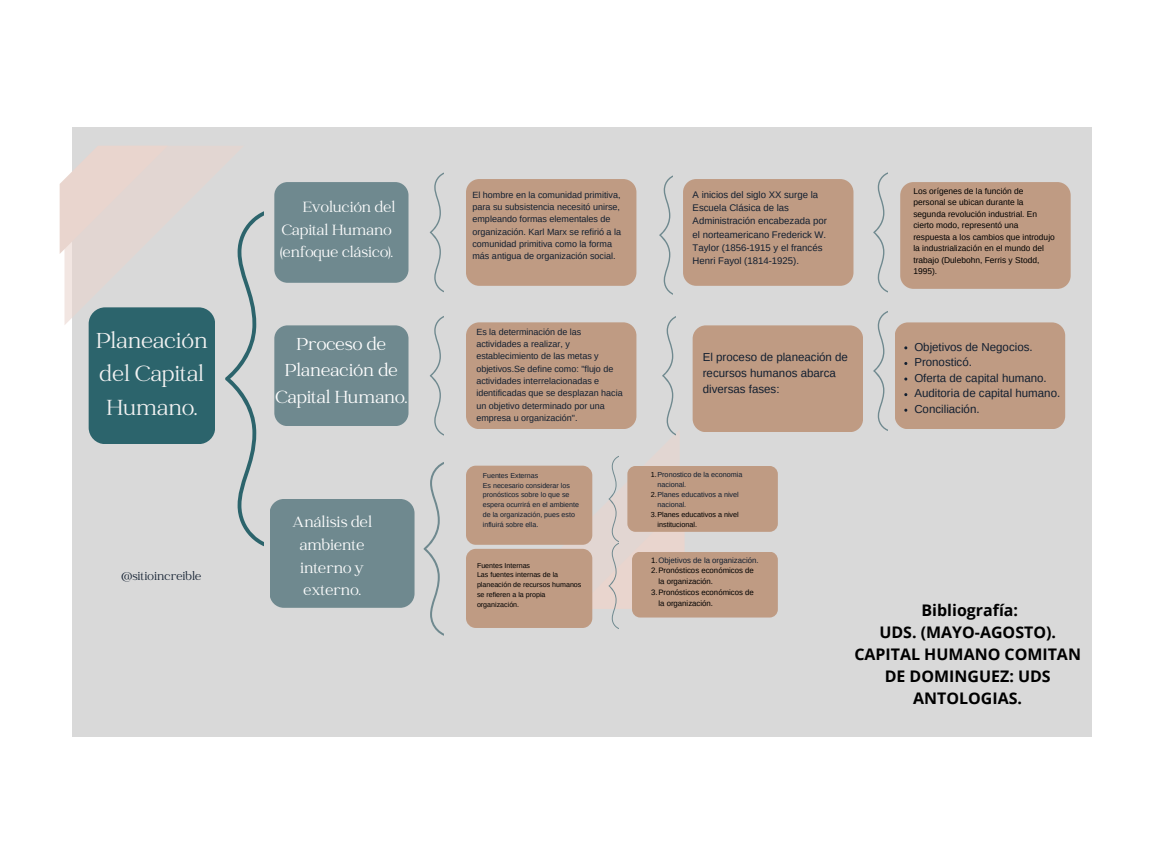
<style>
.page{position:relative;width:1152px;height:864px;background:#fff}
.page>*{position:absolute;margin:0;border:0;box-sizing:border-box;transform-origin:0 0}
.t1{font:24px/33.6px "Catchy Mager";color:#f2f2f2}
.t2{font:19.2px/26.4px "Catchy Mager";color:#fff;text-align:center}
.t3{font:16.5px/22.6px "Catchy Mager";color:#fff;text-align:center}
.t4{font:16.2px/22.4px "Catchy Mager";color:#fff}
.t5{font:700 16.05px/22px "Open Sans";color:#000;text-align:center}
.t6{font:12.75px "Catchy Mager";color:#121f30}
.t7{font:12px/16.8px "Catchy Mager";color:#121f30}
.t8{font:11.55px/15.9px "Arimo";color:#121f30}
.t9{font:9.6px/13.2px "Arimo";color:#121f30}
.t10{font:9px/12.3px "Arimo";color:#121f30}
.t11{font:8.4px/11.6px "Arimo";color:#000}
.t12{font:7.8px/10.8px "Arimo";color:#000}
.t13{font:7.8px "Arimo";color:#121f30}
.t14{font:7.2px/9.9px "Arimo";color:#121f30}
.t15{font:7.2px/9.9px "Arimo";color:#000}
.t16{font:7.05px/9.8px "Arimo";color:#121f30}
.t17{font:7.05px/9.8px "Arimo";color:#000}
.s1{color:#000}
</style>
<div class="page">
<div style="left:72px;top:127px;width:1020px;height:610px;background:#d9d9d9"></div>
<div style="left:270px;top:499px;width:145px;height:109px;background:#6f898f;border-radius:14px"></div>
<svg style="left:430px;top:172px;width:14px;height:121px"></svg>
<svg style="left:430px;top:316px;width:14px;height:120px"></svg>
<svg style="left:424px;top:462px;width:19px;height:174px"></svg>
<div style="left:466px;top:466px;width:126px;height:79px;background:#bf9b83;border-radius:10px"></div>
<div style="left:274px;top:325px;width:135px;height:101px;background:#6f898f;border-radius:13px"></div>
<div style="left:274px;top:182px;width:135px;height:101px;background:#6f898f;border-radius:13px"></div>
<div style="left:466px;top:322px;width:170px;height:107px;background:#bf9b83;border-radius:13px"></div>
<div style="left:466px;top:179px;width:170px;height:107px;background:#bf9b83;border-radius:13px"></div>
<svg style="left:60px;top:146px;width:203px;height:400px"></svg>
<div style="left:683px;top:179px;width:170px;height:107px;background:#bf9b83;border-radius:13px"></div>
<div style="left:693px;top:325px;width:170px;height:107px;background:#bf9b83;border-radius:13px"></div>
<svg style="left:659px;top:175px;width:14px;height:120px"></svg>
<div style="left:900px;top:182px;width:171px;height:107px;background:#bf9b83;border-radius:13px"></div>
<svg style="left:873px;top:173px;width:14px;height:119px"></svg>
<svg style="left:873px;top:311px;width:14px;height:120px"></svg>
<div style="left:895px;top:322px;width:170px;height:107px;background:#bf9b83;border-radius:13px"></div>
<div style="left:466px;top:549px;width:126px;height:79px;background:#bf9b83;border-radius:10px"></div>
<svg style="left:500px;top:316px;width:184px;height:313px"></svg>
<div style="left:627px;top:466px;width:151px;height:66px;background:#bf9b83;border-radius:8px"></div>
<div style="left:632px;top:552px;width:146px;height:66px;background:#bf9b83;border-radius:8px"></div>
<p class="t1" style="left:96px;top:325px;width:113px">Planeación del Capital<br>Humano.</p>
<h1 class="t6" style="left:122px;top:569px;width:81px">@sitioincreible</h1>
<p class="t4" style="left:280px;top:197px;width:117px;text-indent:23px">Evolución del<br>Capital Humano (enfoque clásico).</p>
<p class="t2" style="left:275px;top:332px;width:134px">Proceso de<br>Planeación de<br>Capital Humano.</p>
<p class="t3" style="left:292px;top:512px;width:82px">Análisis del ambiente interno y externo.</p>
<p class="t10" style="left:472px;top:188px;width:150px">El hombre en la comunidad primitiva, para su subsistencia necesitó unirse, empleando formas elementales de organización. Karl Marx se refirió a la comunidad primitiva como la forma más antigua de organización social.</p>
<p class="t10" style="left:476px;top:326px;width:148px">Es la determinación de las actividades a realizar, y establecimiento de las metas y objetivos.Se define como: "flujo de actividades interrelacionadas e identificadas que se desplazan hacia un objetivo determinado por una empresa u organización".</p>
<p class="t16" style="left:483px;top:470px;width:57px">Fuentes Externas</p>
<p class="t16" style="left:483px;top:480px;width:98px">Es necesario considerar los pronósticos sobre lo que se espera ocurrirá en el ambiente de la organización, pues esto influirá sobre ella.</p>
<p class="t17" style="left:477px;top:560px;width:55px">Fuentes Internas</p>
<p class="t17" style="left:477px;top:570px;width:106px">Las fuentes internas de la planeación de recursos humanos se refieren a la propia organización.</p>
<p class="t9" style="left:693px;top:188px;width:136px">A inicios del siglo XX surge la<br>Escuela Clásica de las<br>Administración encabezada por el norteamericano Frederick W.<br>Taylor (1856-1915 y el francés<br>Henri Fayol (1814-1925).</p>
<h4 class="t7" style="left:719px;top:198px;width:36px">Boceto</h4>
<h2 class="t7" style="left:719px;top:214px;width:108px">Definición de colores</h2>
<h4 class="t7" style="left:719px;top:231px;width:93px">Diseño integral de estructura</h4>
<p class="t7" style="left:718px;top:350px;width:123px">Realización de prototipo</p>
<h6 class="t7" style="left:718px;top:366px;width:92px">Consideración de escalas y tamaños</h6>
<h5 class="t8" style="left:703px;top:349px;width:147px">El proceso de planeación de recursos humanos abarca diversas fases:</h5>
<p class="t14" style="left:657px;top:469px;width:87px;text-indent:-7px"><span class="s1">1.</span>Pronostico de la economia nacional.</p>
<p class="t14" style="left:657px;top:489px;width:83px;text-indent:-7px"><span class="s1">2.</span>Planes educativos a nivel nacional.</p>
<p class="t15" style="left:657px;top:509px;width:83px;text-indent:-7px">3.Planes educativos a nivel institucional.</p>
<p class="t11" style="left:913px;top:185px;width:143px">Los orígenes de la función de personal se ubican durante la segunda revolución industrial. En cierto modo, representó una respuesta a los cambios que introdujo la industrialización en el mundo del trabajo (Dulebohn, Ferris y Stodd,<br>1995).</p>
<p class="t8" style="left:914px;top:339px;width:120px">Objetivos de Negocios.</p>
<p class="t8" style="left:914px;top:354px;width:59px">Pronosticó.</p>
<h6 class="t8" style="left:914px;top:370px;width:134px">Oferta de capital humano.</h6>
<p class="t8" style="left:914px;top:385px;width:147px">Auditoria de capital humano.</p>
<p class="t8" style="left:914px;top:401px;width:67px">Conciliación.</p>
<h5 class="t13" style="left:651px;top:555px;width:109px"><span class="s1">1.</span>Objetivos de la organización.</h5>
<p class="t12" style="left:658px;top:565px;width:97px;text-indent:-7px">2.Pronósticos económicos de la organización.</p>
<p class="t12" style="left:658px;top:587px;width:97px;text-indent:-7px">3.Pronósticos económicos de la organización.</p>
<p class="t5" style="left:854px;top:599px;width:228px">Bibliografía:<br>UDS. (MAYO-AGOSTO).<br>CAPITAL HUMANO COMITAN<br>DE DOMINGUEZ: UDS<br>ANTOLOGIAS.</p>
</div>
